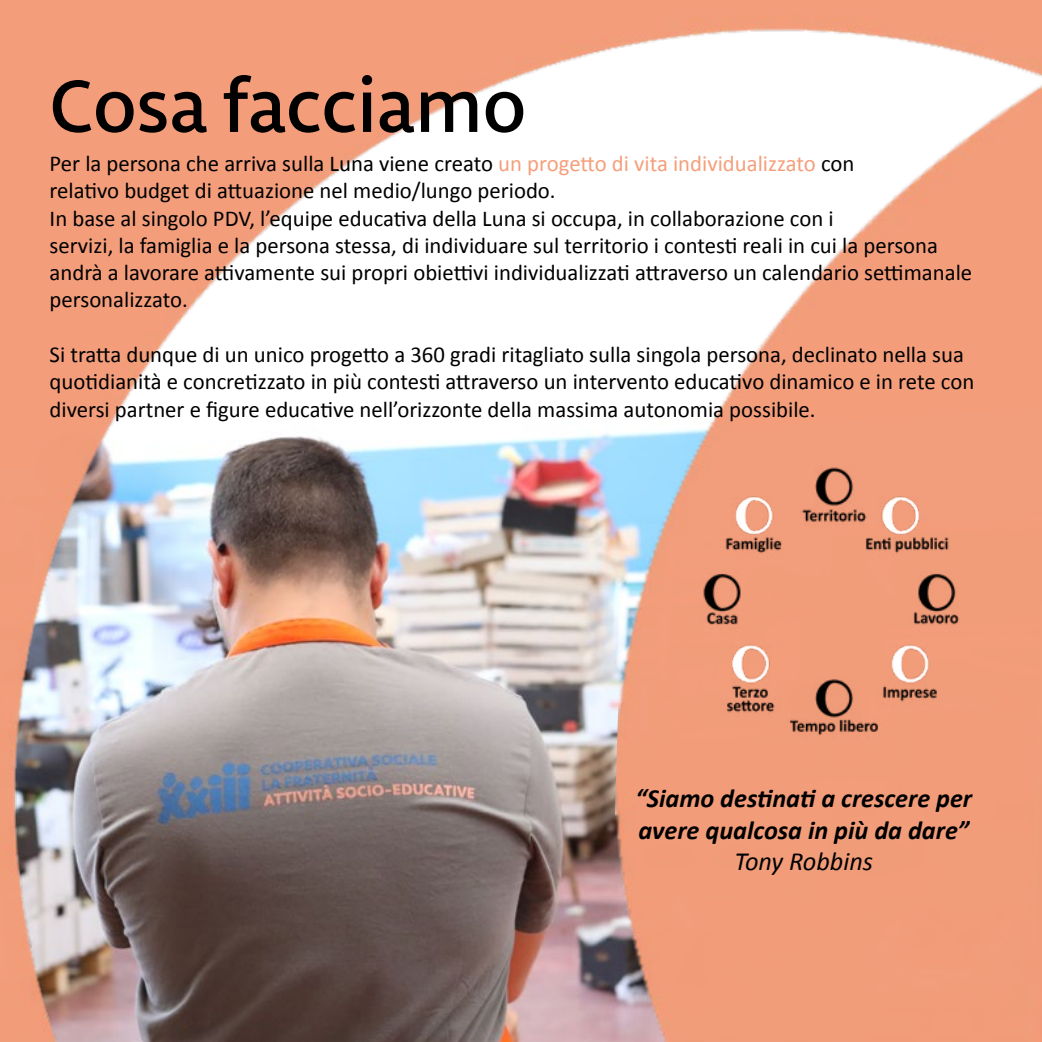
<style>
.page{position:relative;width:1042px;height:1042px;background:#fff}
.page>*{position:absolute;margin:0;border:0;box-sizing:border-box;transform-origin:0 0}
.t1{font:500 78.75px "Libertad";color:#000}
.t2{font:italic 700 26.25px/31.5px "Calibri";color:#000}
.t3{font:italic 26.25px "Calibri";color:#000}
.t4{font:22.75px/27.3px "Calibri";color:#000}
.s1{color:#f59f7b}
</style>
<div class="page">
<img style="left:0;top:0;width:1042px;height:1042px">
<img style="left:688px;top:444px;width:291px;height:296px">
<h1 class="t1" style="left:50px;top:56px;width:478px">Cosa facciamo</h1>
<p class="t4" style="left:50px;top:149px;width:924px">Per la persona che arriva sulla Luna viene creato <span class="s1">un progetto di vita individualizzato</span> con<br>relativo budget di attuazione nel medio/lungo periodo.<br>In base al singolo PDV, l’equipe educativa della Luna si occupa, in collaborazione con i<br>servizi, la famiglia e la persona stessa, di individuare sul territorio i contesti reali in cui la persona andrà a lavorare attivamente sui propri obiettivi individualizzati attraverso un calendario settimanale personalizzato.</p>
<p class="t4" style="left:50px;top:340px;width:926px">Si tratta dunque di un unico progetto a 360 gradi ritagliato sulla singola persona, declinato nella sua quotidianità e concretizzato in più contesti attraverso un intervento educativo dinamico e in rete con diversi partner e figure educative nell’orizzonte della massima autonomia possibile.</p>
<p class="t2" style="left:635px;top:782px;width:338px">“Siamo destinati a crescere per avere qualcosa in più da dare”</p>
<p class="t3" style="left:734px;top:843px;width:140px">Tony Robbins</p>
</div>
